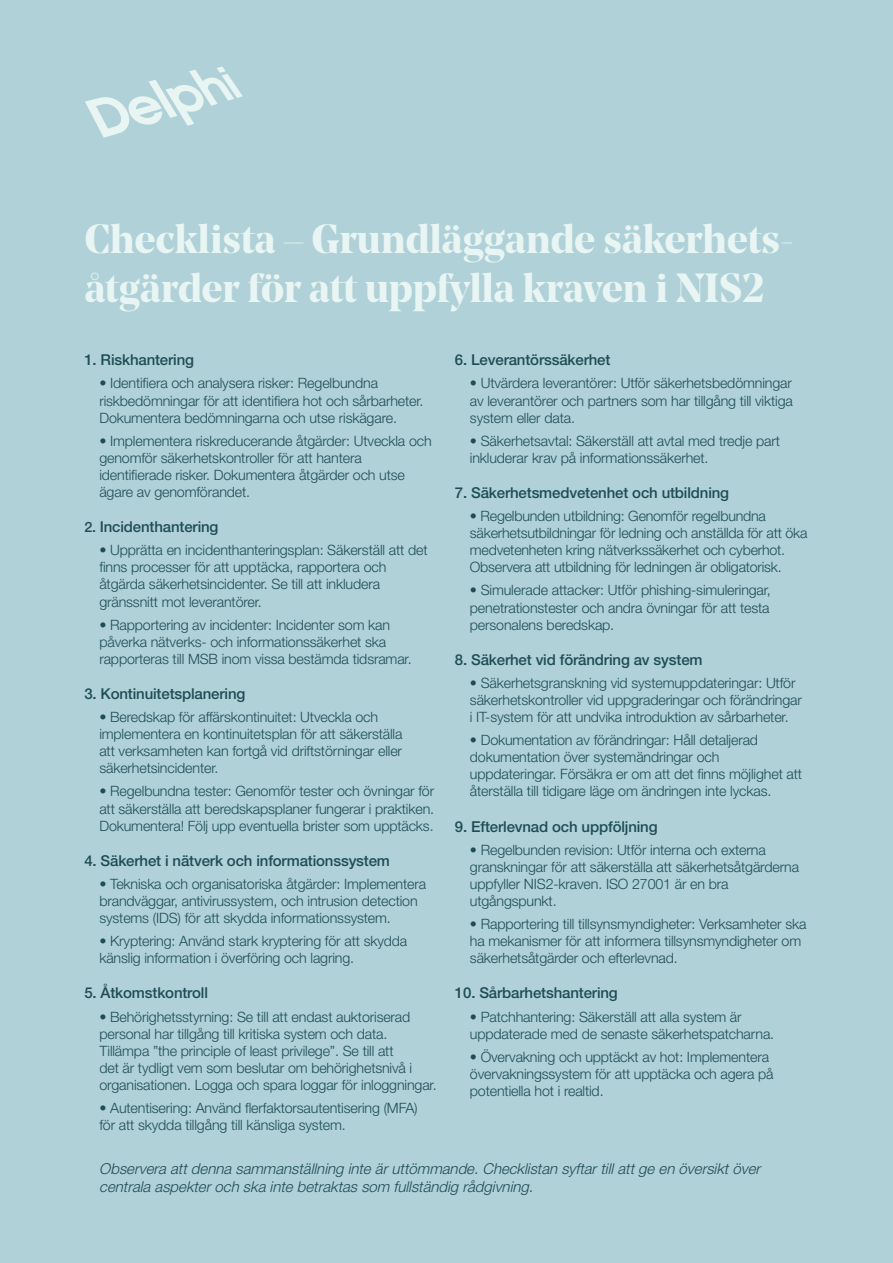
<style>
.page{position:relative;width:893px;height:1263px;background:#b0d1d8}
.page>*{position:absolute;margin:0;border:0;box-sizing:border-box;transform-origin:0 0}
.t1{font:700 40.5px/48.6px "Noe Display";color:#e8f5f3}
.t2{font:500 15px "Helvetica Neue LT Std";letter-spacing:-.01em;color:#1f4d56}
.t3{font:italic 300 15px/18px "Helvetica Neue LT Std";color:#1f4d56}
.t4{font:300 14.25px/17.1px "Helvetica Neue LT Std";letter-spacing:-.01em;color:#1f4d56}
.s1{font-size:14.25px}
</style>
<div class="page">
<svg style="left:85px;top:67px;width:158px;height:71px"></svg>
<h1 class="t1" style="left:85px;top:214px;width:711px">Checklista – Grundläggande säkerhets&shy;åtgärder för att uppfylla kraven i NIS2</h1>
<p class="t2" style="left:84px;top:351px;width:111px">1. Riskhantering</p>
<p class="t4" style="left:99px;top:374px;width:326px">• Identifiera och analysera risker: Regelbundna riskbedömningar för att identifiera hot och sårbarheter.<br>Dokumentera bedömningarna och utse riskägare.</p>
<p class="t4" style="left:99px;top:432px;width:334px">• Implementera riskreducerande åtgärder: Utveckla och genomför säkerhetskontroller för att hantera identifierade risker. Dokumentera åtgärder och utse ägare av genomförandet.</p>
<p class="t2" style="left:84px;top:518px;width:136px"><span class="s1">2.</span> Incidenthantering</p>
<p class="t4" style="left:99px;top:541px;width:330px">• Upprätta en incidenthanteringsplan: Säkerställ att det finns processer för att upptäcka, rapportera och åtgärda säkerhetsincidenter. Se till att inkludera gränssnitt mot leverantörer.</p>
<p class="t4" style="left:99px;top:616px;width:314px">• Rapportering av incidenter: Incidenter som kan påverka nätverks- och informationssäkerhet ska rapporteras till MSB inom vissa bestämda tidsramar.</p>
<p class="t2" style="left:84px;top:685px;width:163px">3. Kontinuitetsplanering</p>
<p class="t4" style="left:99px;top:708px;width:305px">• Beredskap för affärskontinuitet: Utveckla och implementera en kontinuitetsplan för att säkerställa att verksamheten kan fortgå vid driftstörningar eller säkerhetsincidenter.</p>
<p class="t4" style="left:99px;top:782px;width:336px;text-align:justify">• Regelbundna tester: Genomför tester och övningar för att säkerställa att beredskapsplaner fungerar i praktiken.<br>Dokumentera! Följ upp eventuella brister som upptäcks.</p>
<p class="t2" style="left:84px;top:851px;width:307px">4. Säkerhet i nätverk och informationssystem</p>
<p class="t4" style="left:99px;top:875px;width:328px">• Tekniska och organisatoriska åtgärder: Implementera brandväggar, antivirussystem, och intrusion detection systems (IDS) för att skydda informationssystem.</p>
<p class="t4" style="left:99px;top:932px;width:309px">• Kryptering: Använd stark kryptering för att skydda känslig information i överföring och lagring.</p>
<p class="t2" style="left:84px;top:984px;width:125px">5. Åtkomstkontroll</p>
<p class="t4" style="left:99px;top:1007px;width:339px">• Behörighetsstyrning: Se till att endast auktoriserad personal har tillgång till kritiska system och data.<br>Tillämpa ”the principle of least privilege”. Se till att<br>det är tydligt vem som beslutar om behörighetsnivå i organisationen. Logga och spara loggar för inloggningar.</p>
<p class="t4" style="left:99px;top:1099px;width:320px">• Autentisering: Använd flerfaktorsautentisering (MFA) för att skydda tillgång till känsliga system.</p>
<p class="t2" style="left:455px;top:351px;width:157px">6. Leverantörssäkerhet</p>
<p class="t4" style="left:470px;top:374px;width:324px;text-align:justify">• Utvärdera leverantörer: Utför säkerhetsbedömningar av leverantörer och partners som har tillgång till viktiga system eller data.</p>
<p class="t4" style="left:470px;top:432px;width:311px">• Säkerhetsavtal: Säkerställ att avtal med tredje part inkluderar krav på informationssäkerhet.</p>
<p class="t2" style="left:455px;top:484px;width:276px">7. Säkerhetsmedvetenhet och utbildning</p>
<p class="t4" style="left:470px;top:507px;width:339px">• Regelbunden utbildning: Genomför regelbundna säkerhetsutbildningar för ledning och anställda för att öka medvetenheten kring nätverkssäkerhet och cyberhot.<br>Observera att utbildning för ledningen är obligatorisk.</p>
<p class="t4" style="left:470px;top:581px;width:302px;text-align:justify">• Simulerade attacker: Utför phishing-simuleringar, penetrationstester och andra övningar för att testa personalens beredskap.</p>
<p class="t2" style="left:455px;top:650px;width:249px">8. Säkerhet vid förändring av system</p>
<p class="t4" style="left:470px;top:674px;width:334px">• Säkerhetsgranskning vid systemuppdateringar: Utför säkerhetskontroller vid uppgraderingar och förändringar i IT-system för att undvika introduktion av sårbarheter.</p>
<p class="t4" style="left:470px;top:731px;width:334px">• Dokumentation av förändringar: Håll detaljerad dokumentation över systemändringar och uppdateringar. Försäkra er om att det finns möjlighet att återställa till tidigare läge om ändringen inte lyckas.</p>
<p class="t2" style="left:455px;top:817px;width:204px">9. Efterlevnad och uppföljning</p>
<p class="t4" style="left:470px;top:841px;width:331px">• Regelbunden revision: Utför interna och externa granskningar för att säkerställa att säkerhetsåtgärderna uppfyller NIS2-kraven. ISO 27001 är en bra utgångspunkt.</p>
<p class="t4" style="left:470px;top:915px;width:338px">• Rapportering till tillsynsmyndigheter: Verksamheter ska ha mekanismer för att informera tillsynsmyndigheter om säkerhetsåtgärder och efterlevnad.</p>
<p class="t2" style="left:455px;top:984px;width:164px">10. Sårbarhetshantering</p>
<p class="t4" style="left:470px;top:1007px;width:306px">• Patchhantering: Säkerställ att alla system är uppdaterade med de senaste säkerhetspatcharna.</p>
<p class="t4" style="left:470px;top:1048px;width:305px">• Övervakning och upptäckt av hot: Implementera övervakningssystem för att upptäcka och agera på potentiella hot i realtid.</p>
<p class="t3" style="left:99px;top:1160px;width:666px">Observera attdenna sammanställning inte äruttömmande.Checklistan syftartillattge en översiktöver centrala aspekteroch ska inte betraktas som fullständig rådgivning.</p>
</div>
